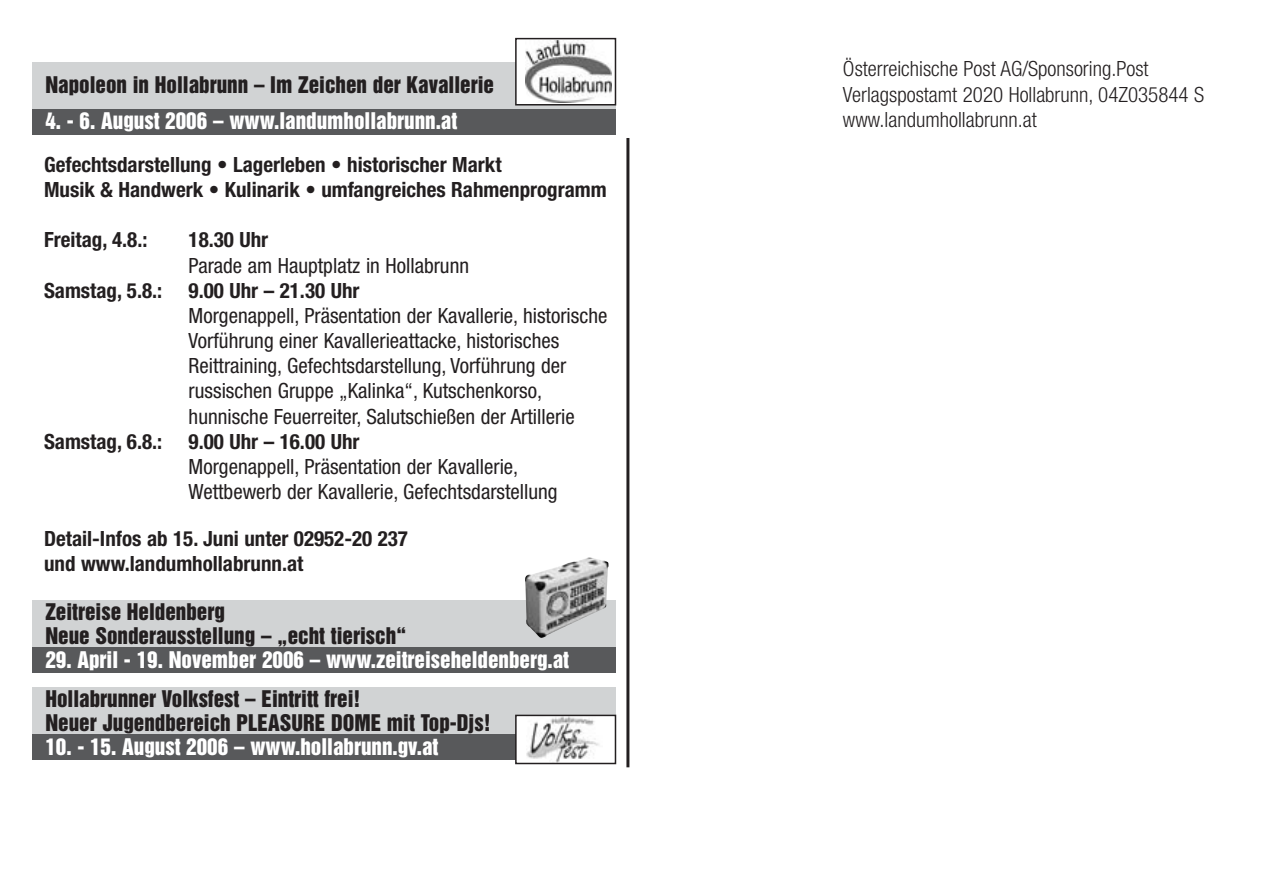
<style>
.page{position:relative;width:1263px;height:893px;background:#fff}
.page>*{position:absolute;margin:0;border:0;box-sizing:border-box;transform-origin:0 0}
.t1{font:condensed 21px/25.2px "Helvetica Neue";color:#231f20}
.t2{font:700 condensed 21px/25.2px "Helvetica Neue";color:#231f20}
.t3{font:21px/24px "Helvetica Inserat";color:#231f20}
.t4{font:21px "Helvetica Inserat";color:#fff}
.t5{font:300 condensed 21px/25.2px "Helvetica Neue";color:#231f20}
</style>
<div class="page">
<hr style="left:626px;top:138px;width:3px;height:629px;background:#231f20">
<div style="left:33px;top:600px;width:583px;height:73px;background:#d1d3d4"></div>
<div style="left:33px;top:647px;width:583px;height:26px;background:#58595b"></div>
<div style="left:33px;top:687px;width:583px;height:73px;background:#d1d3d4"></div>
<div style="left:33px;top:735px;width:583px;height:25px;background:#58595b"></div>
<img style="left:525px;top:557px;width:84px;height:81px">
<div style="left:33px;top:62px;width:583px;height:73px;background:#d1d3d4"></div>
<div style="left:33px;top:109px;width:583px;height:26px;background:#58595b"></div>
<div style="left:516px;top:715px;width:99px;height:48px;background:#fff"></div>
<img style="left:526px;top:718px;width:73px;height:43px">
<div style="left:515px;top:715px;width:101px;height:49px;border:2px solid #231f20"></div>
<div style="left:516px;top:39px;width:99px;height:66px;background:#fff"></div>
<img style="left:525px;top:41px;width:87px;height:61px">
<div style="left:515px;top:38px;width:101px;height:68px;border:2px solid #231f20"></div>
<p class="t3" style="left:45px;top:74px;width:450px">Napoleon in Hollabrunn – Im Zeichen der Kavallerie</p>
<p class="t4" style="left:45px;top:112px;width:413px">4. - 6. August 2006 – www.landumhollabrunn.at</p>
<p class="t2" style="left:44px;top:153px;width:564px">Gefechtsdarstellung • Lagerleben • historischer Markt<br>Musik &amp; Handwerk • Kulinarik • umfangreiches Rahmenprogramm</p>
<p class="t2" style="left:44px;top:229px;width:105px">Freitag, 4.8.:</p>
<p class="t2" style="left:189px;top:229px;width:81px">18.30 Uhr</p>
<p class="t1" style="left:189px;top:254px;width:282px">Parade am Hauptplatz in Hollabrunn</p>
<p class="t2" style="left:44px;top:279px;width:120px">Samstag, 5.8.:</p>
<p class="t2" style="left:189px;top:279px;width:172px">9.00 Uhr – 21.30 Uhr</p>
<p class="t1" style="left:189px;top:305px;width:420px">Morgenappell, Präsentation der Kavallerie, historische Vorführung einer Kavallerieattacke, historisches Reittraining, Gefechtsdarstellung, Vorführung der russischen Gruppe „Kalinka“, Kutschenkorso, hunnische Feuerreiter, Salutschießen der Artillerie</p>
<p class="t2" style="left:44px;top:431px;width:120px">Samstag, 6.8.:</p>
<p class="t2" style="left:189px;top:431px;width:172px">9.00 Uhr – 16.00 Uhr</p>
<p class="t1" style="left:189px;top:456px;width:370px">Morgenappell, Präsentation der Kavallerie,<br>Wettbewerb der Kavallerie, Gefechtsdarstellung</p>
<p class="t2" style="left:44px;top:528px;width:365px">Detail-Infos ab 15. Juni unter 02952-20 237 und www.landumhollabrunn.at</p>
<p class="t3" style="left:45px;top:601px;width:363px">Zeitreise Heldenberg<br>Neue Sonderausstellung – „echt tierisch“</p>
<p class="t4" style="left:45px;top:651px;width:525px">29. April - 19. November 2006 – www.zeitreiseheldenberg.at</p>
<p class="t3" style="left:45px;top:688px;width:447px">Hollabrunner Volksfest – Eintritt frei!<br>Neuer Jugendbereich PLEASURE DOME mit Top-Djs!</p>
<p class="t4" style="left:45px;top:738px;width:395px">10. - 15. August 2006 – www.hollabrunn.gv.at</p>
<p class="t5" style="left:843px;top:58px;width:363px">Österreichische Post AG/Sponsoring.Post<br>Verlagspostamt 2020 Hollabrunn, 04Z035844 S www.landumhollabrunn.at</p>
</div>
